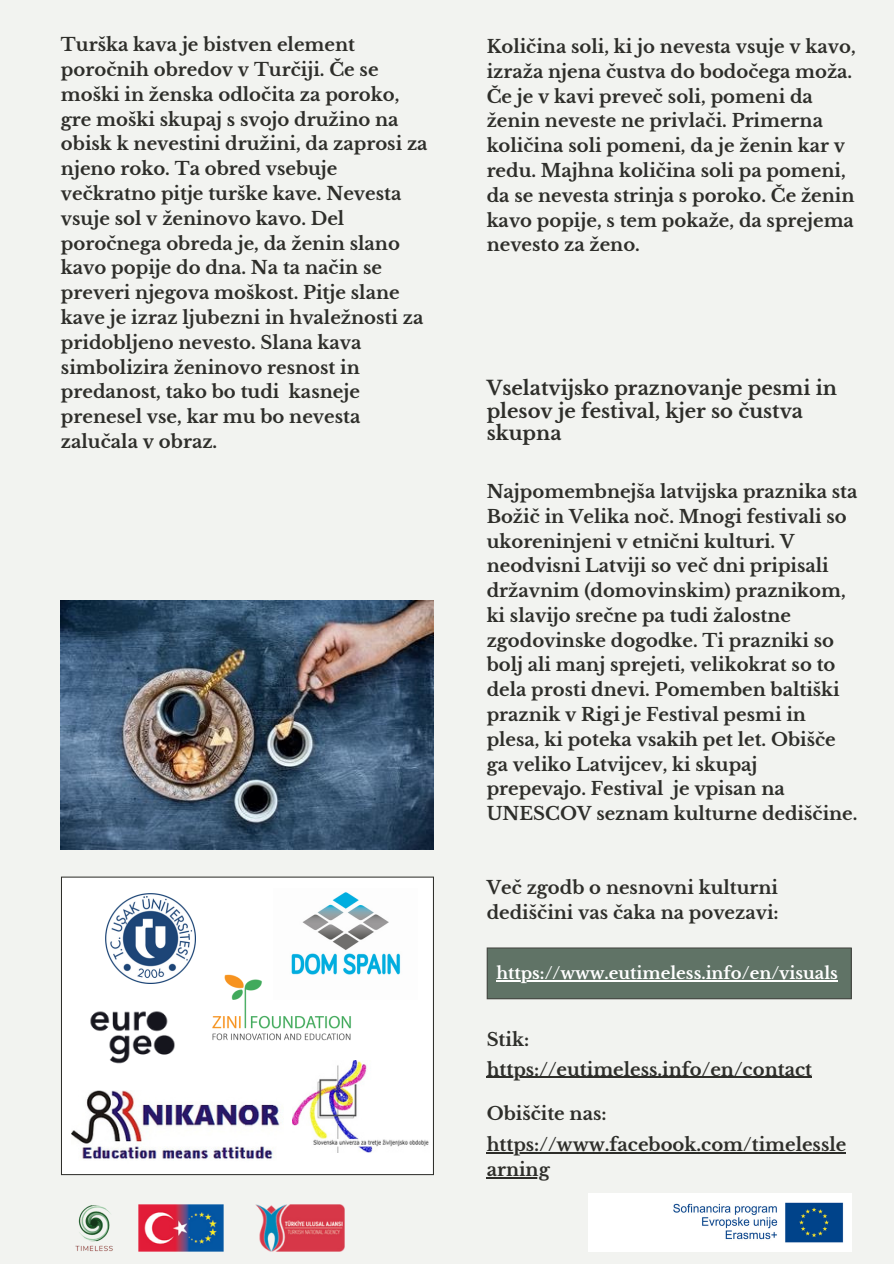
<style>
.page{position:relative;width:894px;height:1264px;background:#fff}
.page>*{position:absolute;margin:0;border:0;box-sizing:border-box;transform-origin:0 0}
.t1{font:700 19.5px/22.5px "Libre Baskerville";color:#2e2e2a}
.t2{font:700 18px/24.8px "Libre Baskerville";color:#2e2e2a}
.t3{font:700 16.5px "Libre Baskerville";color:#fff}
</style>
<div class="page">
<div style="left:0;top:0;width:893px;height:1263px;background:#f2f3f0"></div>
<img style="left:61px;top:600px;width:373px;height:249px">
<img style="left:256px;top:1204px;width:88px;height:47px">
<img style="left:138px;top:1204px;width:86px;height:47px">
<img style="left:75px;top:1205px;width:38px;height:45px">
<div style="left:487px;top:948px;width:364px;height:50px;background:#607366"></div>
<hr style="left:486px;top:948px;width:1px;height:50px;background:#2e2e2a">
<hr style="left:850px;top:948px;width:1px;height:50px;background:#2e2e2a">
<hr style="left:487px;top:998px;width:363px;height:1px;background:#2e2e2a">
<hr style="left:487px;top:947px;width:363px;height:1px;background:#2e2e2a">
<hr style="left:496px;top:980px;width:341px;height:1px;background:#fff">
<div style="left:61px;top:877px;width:372px;height:297px;background:#fff"></div>
<hr style="left:61px;top:877px;width:1px;height:297px;background:#2e2e2a">
<hr style="left:433px;top:877px;width:1px;height:297px;background:#2e2e2a">
<hr style="left:62px;top:1174px;width:371px;height:1px;background:#2e2e2a">
<hr style="left:62px;top:876px;width:371px;height:1px;background:#2e2e2a">
<img style="left:212px;top:974px;width:139px;height:67px">
<img style="left:105px;top:893px;width:90px;height:90px">
<img style="left:90px;top:1011px;width:85px;height:53px">
<img style="left:274px;top:892px;width:127px;height:107px">
<img style="left:71px;top:1090px;width:209px;height:69px">
<img style="left:588px;top:1193px;width:263px;height:57px">
<img style="left:293px;top:1060px;width:136px;height:92px">
<hr style="left:486px;top:1076px;width:325px;height:1px;background:#2e2e2a">
<hr style="left:486px;top:1152px;width:359px;height:1px;background:#2e2e2a">
<hr style="left:486px;top:1176px;width:63px;height:2px;background:#2e2e2a">
<p class="t2" style="left:61px;top:33px;width:368px">Turška kava je bistven element poročnih obredov v Turčiji. Če se moški in ženska odločita za poroko, gre moški skupaj s svojo družino na obisk k nevestini družini, da zaprosi za njeno roko. Ta obred vsebuje večkratno pitje turške kave. Nevesta vsuje sol v ženinovo kavo. Del poročnega obreda je, da ženin slano kavo popije do dna. Na ta način se preveri njegova moškost. Pitje slane kave je izraz ljubezni in hvaležnosti za pridobljeno nevesto. Slana kava simbolizira ženinovo resnost in predanost, tako bo tudi kasneje prenesel vse, kar mu bo nevesta zalučala v obraz.</p>
<p class="t2" style="left:486px;top:34px;width:370px">Količina soli, ki jo nevesta vsuje v kavo, izraža njena čustva do bodočega moža.<br>Če je v kavi preveč soli, pomeni da ženin neveste ne privlači. Primerna količina soli pomeni, da je ženin kar v redu. Majhna količina soli pa pomeni, da se nevesta strinja s poroko. Če ženin kavo popije, s tem pokaže, da sprejema nevesto za ženo.</p>
<p class="t1" style="left:486px;top:377px;width:351px">Vselatvijsko praznovanje pesmi in plesov je festival, kjer so čustva skupna</p>
<p class="t2" style="left:486px;top:479px;width:372px">Najpomembnejša latvijska praznika sta Božič in Velika noč. Mnogi festivali so ukoreninjeni v etnični kulturi. V neodvisni Latviji so več dni pripisali državnim (domovinskim) praznikom, ki slavijo srečne pa tudi žalostne zgodovinske dogodke. Ti prazniki so bolj ali manj sprejeti, velikokrat so to dela prosti dnevi. Pomemben baltiški praznik v Rigi je Festival pesmi in plesa, ki poteka vsakih pet let. Obišče ga veliko Latvijcev, ki skupaj prepevajo. Festival je vpisan na UNESCOV seznam kulturne dediščine.</p>
<p class="t2" style="left:486px;top:875px;width:293px">Več zgodb o nesnovni kulturni dediščini vas čaka na povezavi:</p>
<p class="t3" style="left:496px;top:963px;width:343px">https://www.eutimeless.info/en/visuals</p>
<p class="t2" style="left:486px;top:1026px;width:44px">Stik:</p>
<p class="t2" style="left:486px;top:1056px;width:327px">https://eutimeless.info/en/contact</p>
<p class="t2" style="left:486px;top:1101px;width:121px">Obiščite nas:</p>
<p class="t2" style="left:486px;top:1132px;width:361px">https://www.facebook.com/timelessle arning</p>
</div>
